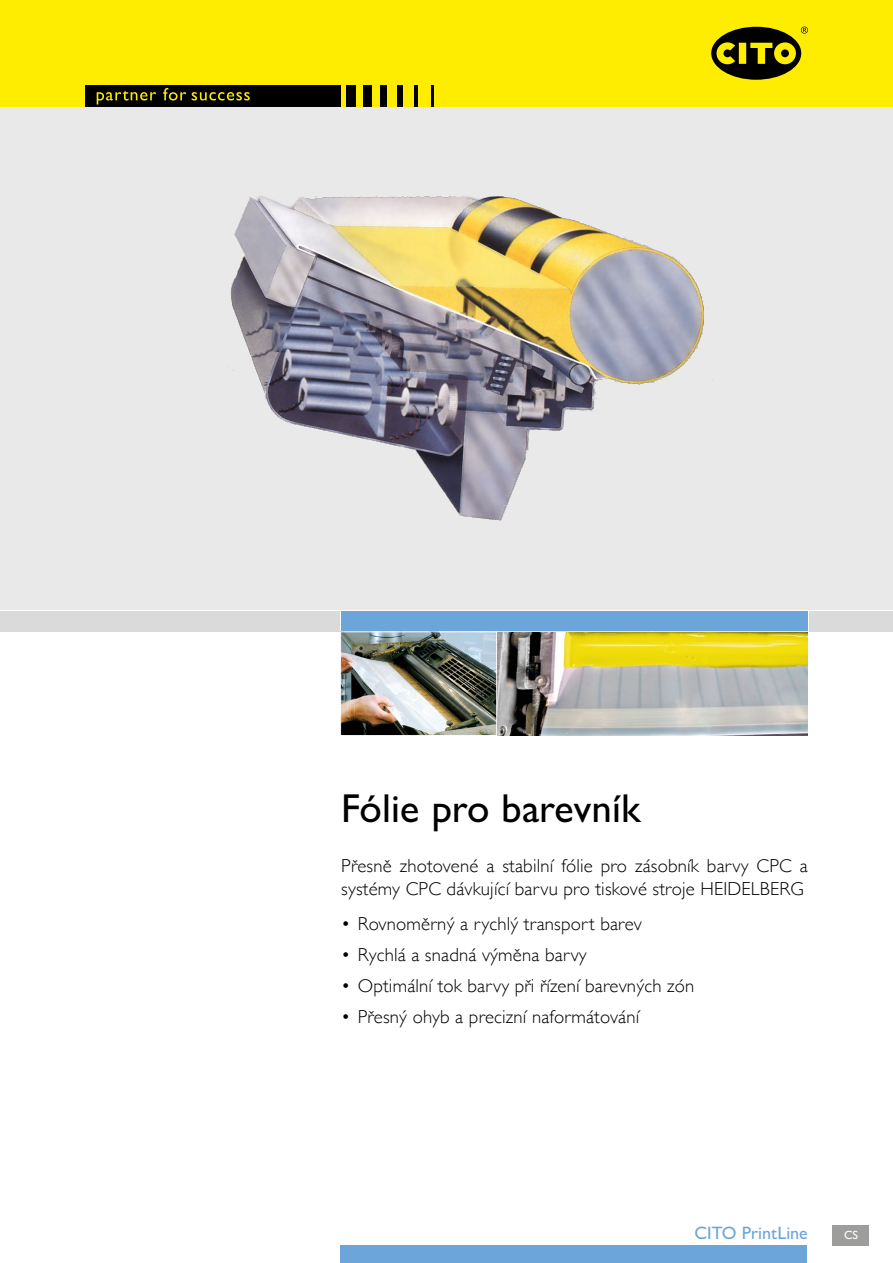
<style>
.page{position:relative;width:893px;height:1263px;background:#fff}
.page>*{position:absolute;margin:0;border:0;box-sizing:border-box;transform-origin:0 0}
.t1{font:500 40.5px "Gill Sans Nova";letter-spacing:.005em;color:#000}
.t2{font:300 18.75px/22.5px "Gill Sans";letter-spacing:.01em;color:#000}
.t3{font:500 18px "Gill Sans Nova";color:#6ca5da}
.t4{font:500 12px "Gill Sans Nova";color:#fff}
</style>
<div class="page">
<div style="left:0;top:108px;width:893px;height:502px;background:#eae9ea"></div>
<img style="left:230px;top:196px;width:483px;height:325px">
<div style="left:0;top:0;width:893px;height:106px;background:#ffed00"></div>
<div style="left:85px;top:85px;width:256px;height:21px;background:#000"></div>
<div style="left:346px;top:85px;width:10px;height:21px;background:#000"></div>
<div style="left:380px;top:85px;width:7px;height:21px;background:#000"></div>
<div style="left:397px;top:85px;width:6px;height:21px;background:#000"></div>
<hr style="left:414px;top:85px;width:4px;height:21px;background:#000">
<hr style="left:431px;top:85px;width:2px;height:21px;background:#000">
<div style="left:363px;top:85px;width:9px;height:21px;background:#000"></div>
<svg style="left:97px;top:91px;width:59px;height:14px"></svg>
<svg style="left:163px;top:88px;width:23px;height:13px"></svg>
<svg style="left:192px;top:92px;width:58px;height:9px"></svg>
<svg style="left:711px;top:27px;width:97px;height:53px"></svg>
<div style="left:340px;top:1245px;width:467px;height:18px;background:#6ca5da"></div>
<div style="left:0;top:611px;width:340px;height:20px;background:#dadada"></div>
<div style="left:341px;top:611px;width:467px;height:20px;background:#6ca5da"></div>
<div style="left:809px;top:611px;width:84px;height:20px;background:#dadada"></div>
<img style="left:342px;top:633px;width:153px;height:101px">
<div style="left:340px;top:631px;width:157px;height:105px;border:1px solid #fff"></div>
<div style="left:832px;top:1225px;width:37px;height:20px;background:#9d9d9c"></div>
<svg style="left:497px;top:632px;width:311px;height:103px;background:#bab583"></svg>
<h1 class="t1" style="left:341px;top:783px;width:301px">Fólie pro barevník</h1>
<p class="t2" style="left:341px;top:854px;width:468px">Přesně zhotovené a stabilní fólie pro zásobník barvy CPC a systémy CPC dávkující barvu pro tiskové stroje HEIDELBERG</p>
<p class="t2" style="left:341px;top:912px;width:302px">• Rovnoměrný a rychlý transport barev</p>
<p class="t2" style="left:341px;top:943px;width:247px">• Rychlá a snadná výměna barvy</p>
<p class="t2" style="left:341px;top:974px;width:355px">• Optimální tok barvy při řízení barevných zón</p>
<p class="t2" style="left:341px;top:1005px;width:300px">• Přesný ohyb a precizní naformátování</p>
<p class="t3" style="left:695px;top:1221px;width:115px">CITO PrintLine</p>
<p class="t4" style="left:844px;top:1228px;width:16px">CS</p>
</div>
